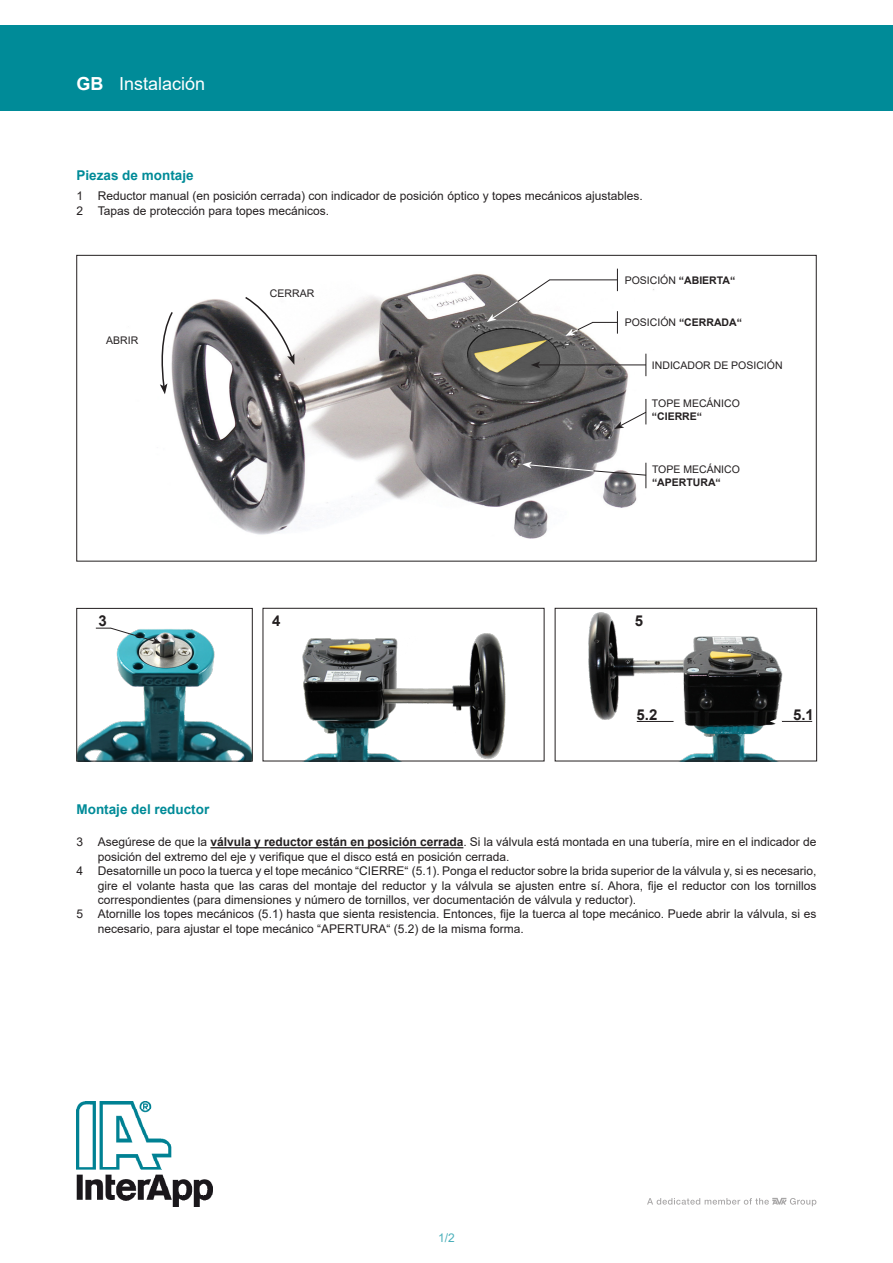
<style>
.page{position:relative;width:893px;height:1263px;background:#fff}
.page>*{position:absolute;margin:0;border:0;box-sizing:border-box;transform-origin:0 0}
.t1{font:18px "Arial";color:#fff}
.t2{font:700 18px "Arial";color:#fff}
.t3{font:700 15px "Arial";color:#231f20}
.t4{font:700 13.5px "Arial";color:#008b98}
.t5{font:12px/14.4px "Arial";color:#231f20}
.t6{font:12px "Arial";color:#4aafba}
.t7{font:10.5px "Arial";color:#231f20}
.t8{font:700 10.5px "Arial";color:#231f20}
.s1{font-weight:400}
.s2{font-weight:700}
</style>
<div class="page">
<img style="left:77px;top:1101px;width:136px;height:105px">
<div style="left:0;top:26px;width:893px;height:85px;background:#008b98"></div>
<svg style="left:647px;top:1198px;width:169px;height:8px"></svg>
<div style="left:77px;top:255px;width:739px;height:306px;background:#fff;border:1px solid #231f20"></div>
<img style="left:79px;top:627px;width:171px;height:132px">
<div style="left:77px;top:608px;width:175px;height:153px;border:1px solid #231f20"></div>
<svg style="left:96px;top:627px;width:66px;height:17px"></svg>
<img style="left:302px;top:633px;width:204px;height:126px">
<div style="left:263px;top:608px;width:281px;height:153px;border:1px solid #231f20"></div>
<img style="left:588px;top:612px;width:196px;height:147px">
<div style="left:555px;top:608px;width:262px;height:153px;border:1px solid #231f20"></div>
<hr style="left:637px;top:721px;width:37px;height:1px;background:#231f20">
<svg style="left:673px;top:718px;width:13px;height:7px"></svg>
<hr style="left:781px;top:721px;width:31px;height:1px;background:#231f20">
<svg style="left:770px;top:718px;width:12px;height:7px"></svg>
<img style="left:173px;top:268px;width:481px;height:271px">
<svg style="left:160px;top:310px;width:14px;height:84px"></svg>
<svg style="left:244px;top:295px;width:50px;height:70px"></svg>
<hr style="left:538px;top:365px;width:108px;height:1px;background:#231f20">
<svg style="left:531px;top:361px;width:9px;height:7px"></svg>
<svg style="left:617px;top:269px;width:1px;height:22px"></svg>
<svg style="left:645px;top:354px;width:1px;height:22px"></svg>
<hr style="left:549px;top:279px;width:68px;height:1px;background:#231f20">
<svg style="left:487px;top:279px;width:64px;height:43px"></svg>
<svg style="left:565px;top:311px;width:53px;height:25px"></svg>
<svg style="left:614px;top:399px;width:33px;height:30px"></svg>
<svg style="left:522px;top:457px;width:125px;height:31px"></svg>
<hr style="left:210px;top:847px;width:253px;height:1px;background:#231f20">
<p class="t2" style="left:77px;top:71px;width:29px">GB</p>
<p class="t1" style="left:119px;top:71px;width:88px">Instalación</p>
<p class="t4" style="left:77px;top:166px;width:119px">Piezas de montaje</p>
<p class="t5" style="left:77px;top:189px;width:568px">1 Reductor manual (en posición cerrada) con indicador de posición óptico y topes mecánicos ajustables.</p>
<p class="t5" style="left:77px;top:203px;width:254px">2 Tapas de protección para topes mecánicos.</p>
<p class="t7" style="left:106px;top:333px;width:34px">ABRIR</p>
<p class="t7" style="left:270px;top:286px;width:46px">CERRAR</p>
<p class="t3" style="left:99px;top:611px;width:10px">3</p>
<p class="t3" style="left:272px;top:611px;width:10px">4</p>
<p class="t8" style="left:625px;top:273px;width:112px"><span class="s1">POSICIÓN</span> “ABIERTA“</p>
<p class="t8" style="left:625px;top:315px;width:119px"><span class="s1">POSICIÓN</span> “CERRADA“</p>
<p class="t7" style="left:652px;top:358px;width:132px">INDICADOR DE POSICIÓN</p>
<p class="t7" style="left:652px;top:396px;width:89px">TOPE MECÁNICO</p>
<p class="t8" style="left:652px;top:409px;width:52px">“CIERRE“</p>
<p class="t7" style="left:652px;top:462px;width:89px">TOPE MECÁNICO</p>
<p class="t8" style="left:652px;top:474px;width:70px">“APERTURA“</p>
<p class="t3" style="left:635px;top:610px;width:10px">5</p>
<p class="t3" style="left:637px;top:704px;width:22px">5.2</p>
<p class="t3" style="left:793px;top:704px;width:22px">5.1</p>
<p class="t4" style="left:77px;top:799px;width:134px">Montaje del reductor</p>
<p class="t5" style="left:98px;top:835px;width:720px;text-indent:-21px">3 Asegúrese de que la <span class="s2">válvula y reductor están en posición cerrada</span>. Si la válvula está montada en una tubería, mire en el indicador de posición del extremo del eje y verifique que el disco está en posición cerrada.</p>
<p class="t5" style="left:98px;top:864px;width:720px;text-align:justify;text-indent:-21px">4 Desatornille un poco la tuerca y el tope mecánico “CIERRE“ (5.1). Ponga el reductor sobre la brida superior de la válvula y, si es necesario, gire el volante hasta que las caras del montaje del reductor y la válvula se ajusten entre sí. Ahora, fije el reductor con los tornillos correspondientes (para dimensiones y número de tornillos, ver documentación de válvula y reductor).</p>
<p class="t5" style="left:98px;top:907px;width:720px;text-indent:-21px">5 Atornille los topes mecánicos (5.1) hasta que sienta resistencia. Entonces, fije la tuerca al tope mecánico. Puede abrir la válvula, si es necesario, para ajustar el tope mecánico “APERTURA“ (5.2) de la misma forma.</p>
<p class="t6" style="left:438px;top:1229px;width:18px">1/2</p>
</div>
